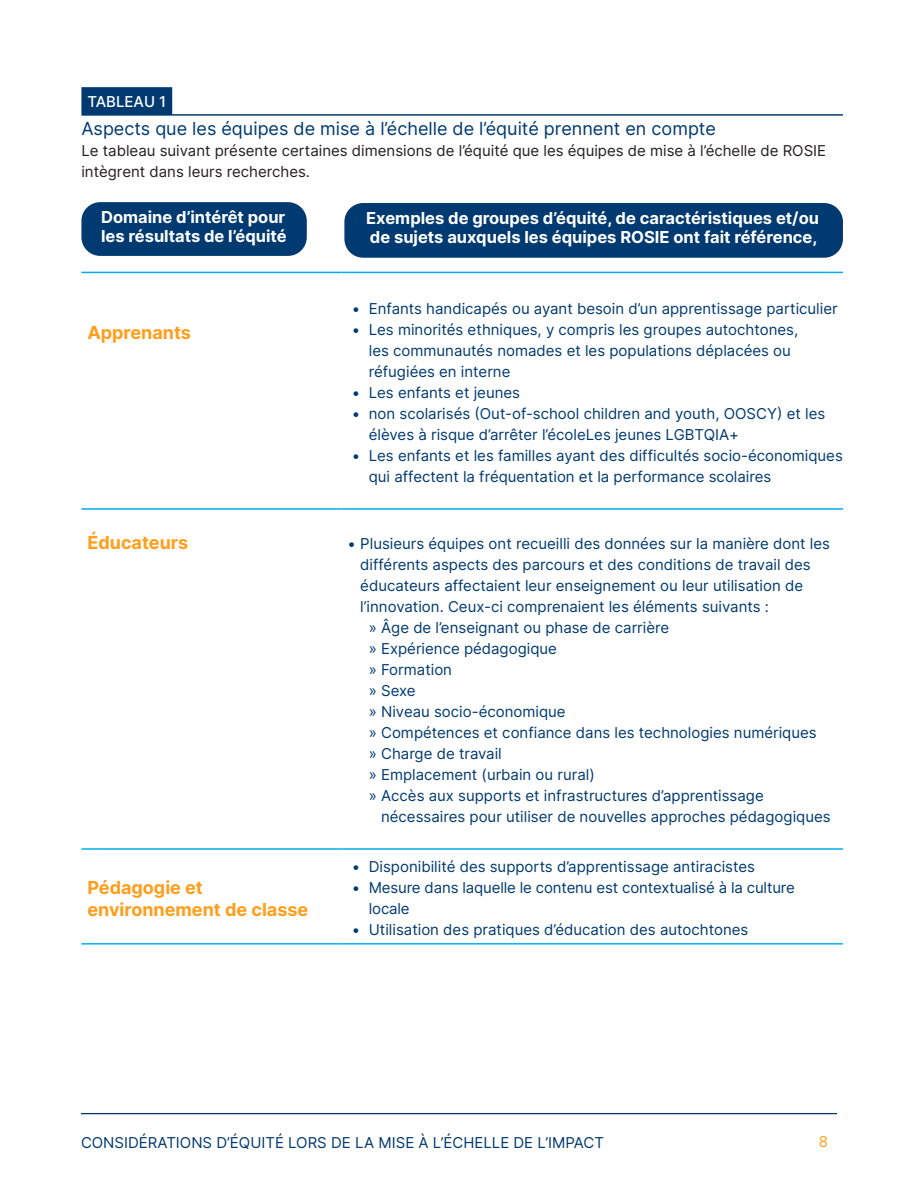
<style>
.page{position:relative;width:918px;height:1188px;background:#fff}
.page>*{position:absolute;margin:0;border:0;box-sizing:border-box;transform-origin:0 0}
.t1{font:18px "Inter";color:#003a70}
.t2{font:700 18px/21.6px "Inter";color:#ff9e1b}
.t3{font:700 16.5px/19.8px "Inter";color:#fff}
.t4{font:15px/21px "Inter";color:#003a70}
.t5{font:15px/21px "Inter";color:#231f20}
.t6{font:500 15px "Inter";color:#fff}
.t7{font:15px "Inter";color:#ff9e1c}
</style>
<div class="page">
<hr style="left:81px;top:1113px;width:756px;height:1px;background:#003a70">
<div style="left:82px;top:88px;width:89px;height:27px;background:#003a70"></div>
<hr style="left:171px;top:114px;width:672px;height:2px;background:#003a70">
<hr style="left:81px;top:87px;width:91px;height:2px;background:#003a70">
<hr style="left:81px;top:89px;width:2px;height:25px;background:#003a70">
<svg style="left:171px;top:89px;width:1px;height:25px"></svg>
<hr style="left:81px;top:114px;width:90px;height:2px;background:#003a70">
<hr style="left:81px;top:272px;width:261px;height:1px;background:#00aeef">
<hr style="left:342px;top:272px;width:501px;height:1px;background:#00aeef">
<hr style="left:81px;top:508px;width:261px;height:2px;background:#00aeef">
<hr style="left:342px;top:508px;width:501px;height:2px;background:#00aeef">
<hr style="left:81px;top:848px;width:261px;height:2px;background:#00aeef">
<hr style="left:342px;top:848px;width:501px;height:2px;background:#00aeef">
<hr style="left:81px;top:943px;width:261px;height:2px;background:#00aeef">
<hr style="left:342px;top:943px;width:501px;height:2px;background:#00aeef">
<div style="left:82px;top:203px;width:224px;height:52px;background:#003a70;border-radius:18px"></div>
<div style="left:81px;top:202px;width:226px;height:54px;border:2px solid #003a70;border-radius:18px"></div>
<div style="left:345px;top:204px;width:497px;height:53px;background:#003a70;border-radius:18px"></div>
<div style="left:344px;top:203px;width:499px;height:55px;border:2px solid #003a70;border-radius:18px"></div>
<p class="t6" style="left:87px;top:90px;width:80px">TABLEAU 1</p>
<p class="t1" style="left:81px;top:115px;width:636px">Aspects que les équipes de mise à l’échelle de l’équité prennent en compte</p>
<p class="t5" style="left:81px;top:140px;width:746px">Le tableau suivant présente certaines dimensions de l’équité que les équipes de mise à l’échelle de ROSIE intègrent dans leurs recherches.</p>
<p class="t3" style="left:101px;top:206px;width:187px">Domaine d’intérêt pour les résultats de l’équité</p>
<p class="t3" style="left:366px;top:207px;width:454px">Exemples de groupes d’équité, de caractéristiques et/ou de sujets auxquels les équipes ROSIE ont fait référence,</p>
<p class="t2" style="left:87px;top:321px;width:105px">Apprenants</p>
<p class="t4" style="left:352px;top:298px;width:487px">• Enfants handicapés ou ayant besoin d’un apprentissage particulier</p>
<p class="t4" style="left:369px;top:319px;width:431px;text-indent:-17px">• Les minorités ethniques, y compris les groupes autochtones, les communautés nomades et les populations déplacées ou réfugiées en interne</p>
<p class="t4" style="left:352px;top:382px;width:170px">• Les enfants et jeunes</p>
<p class="t4" style="left:369px;top:403px;width:458px;text-indent:-17px">• non scolarisés (Out-of-school children and youth, OOSCY) et les élèves à risque d’arrêter l’écoleLes jeunes LGBTQIA+</p>
<p class="t4" style="left:369px;top:445px;width:476px;text-indent:-17px">• Les enfants et les familles ayant des difficultés socio-économiques qui affectent la fréquentation et la performance scolaires</p>
<p class="t2" style="left:87px;top:531px;width:102px">Éducateurs</p>
<p class="t4" style="left:360px;top:533px;width:471px;text-indent:-13px">• Plusieurs équipes ont recueilli des données sur la manière dont les différents aspects des parcours et des conditions de travail des éducateurs affectaient leur enseignement ou leur utilisation de l’innovation. Ceux-ci comprenaient les éléments suivants :</p>
<p class="t4" style="left:369px;top:617px;width:302px">» Âge de l’enseignant ou phase de carrière</p>
<p class="t4" style="left:369px;top:638px;width:190px">» Expérience pédagogique</p>
<p class="t4" style="left:369px;top:659px;width:85px">» Formation</p>
<p class="t4" style="left:369px;top:680px;width:48px">» Sexe</p>
<p class="t4" style="left:369px;top:701px;width:198px">» Niveau socio-économique</p>
<p class="t4" style="left:369px;top:722px;width:449px">» Compétences et confiance dans les technologies numériques</p>
<p class="t4" style="left:369px;top:743px;width:135px">» Charge de travail</p>
<p class="t4" style="left:369px;top:764px;width:228px">» Emplacement (urbain ou rural)</p>
<p class="t4" style="left:381px;top:785px;width:451px;text-indent:-12px">» Accès aux supports et infrastructures d’apprentissage nécessaires pour utiliser de nouvelles approches pédagogiques</p>
<p class="t2" style="left:87px;top:877px;width:222px">Pédagogie et environnement de classe</p>
<p class="t4" style="left:352px;top:856px;width:405px">• Disponibilité des supports d’apprentissage antiracistes</p>
<p class="t4" style="left:369px;top:877px;width:428px;text-indent:-17px">• Mesure dans laquelle le contenu est contextualisé à la culture locale</p>
<p class="t4" style="left:352px;top:919px;width:398px">• Utilisation des pratiques d’éducation des autochtones</p>
<p class="t4" style="left:81px;top:1132px;width:525px">CONSIDÉRATIONS D’ÉQUITÉ LORS DE LA MISE À L’ÉCHELLE DE L’IMPACT</p>
<p class="t7" style="left:819px;top:1130px;width:11px">8</p>
</div>
